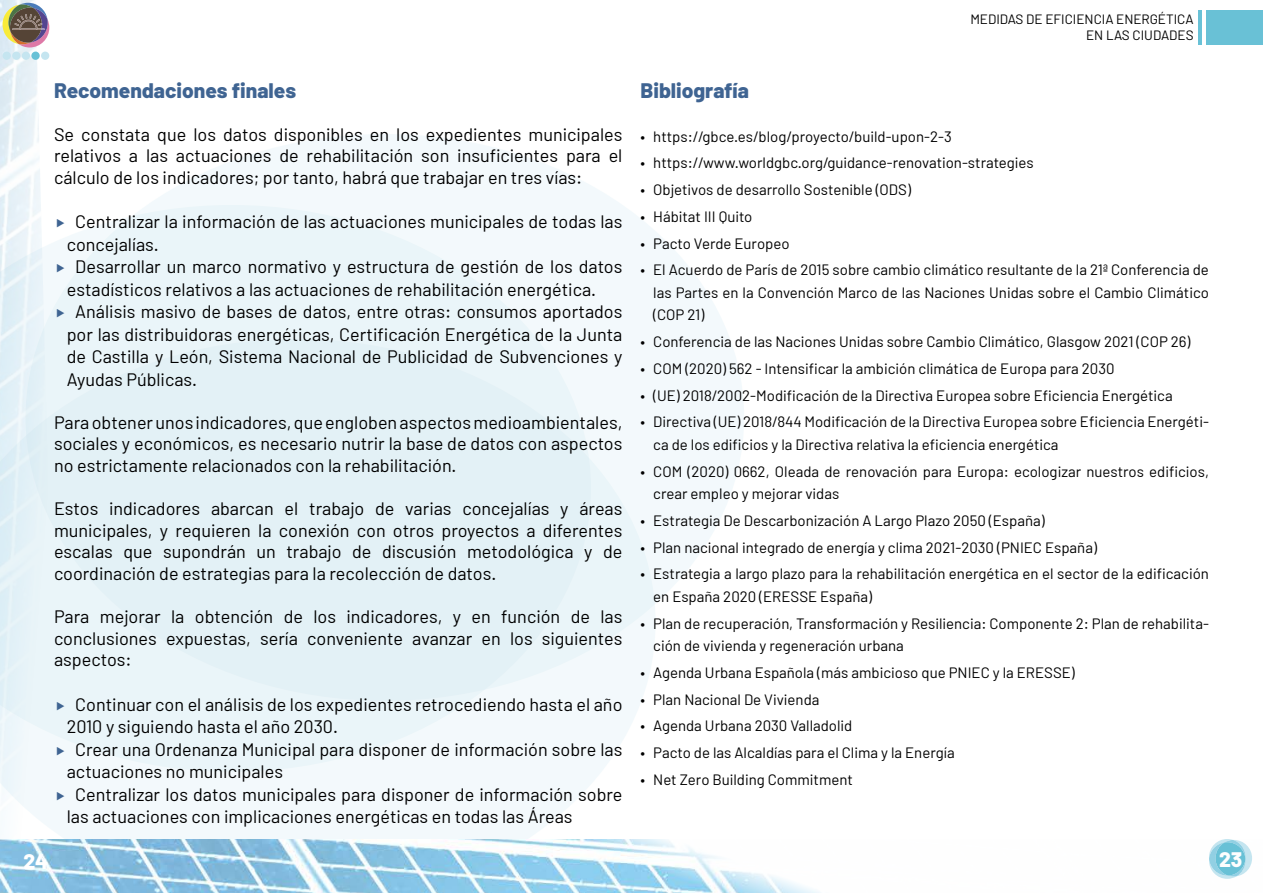
<style>
.page{position:relative;width:1263px;height:893px;background:#fff}
.page>*{position:absolute;margin:0;border:0;box-sizing:border-box;transform-origin:0 0}
.t1{font:800 21px "Barlow";color:#3f6492}
.t2{font:800 21px "Barlow";color:#fff}
.t3{font:18px/21.6px "Barlow";color:#000;text-align:justify}
.t4{font:15px/22.5px "Barlow";color:#000}
.t5{font:13.5px/16.2px "Barlow";color:#000;text-align:right}
</style>
<div class="page">
<img style="left:0;top:0;width:50px;height:205px">
<svg style="left:26px;top:134px;width:718px;height:468px;fill:#f3f9fc"></svg>
<svg style="left:0;top:339px;width:656px;height:501px;fill:#e3f1f6"></svg>
<div style="left:1206px;top:10px;width:57px;height:35px;background:#69c1d6"></div>
<hr style="left:1198px;top:10px;width:3px;height:35px;background:#69c1d6">
<svg style="left:3px;top:3px;width:46px;height:44px;background:#978a7c"></svg>
<div style="left:3px;top:52px;width:8px;height:8px;background:#c5e5f0;border-radius:50%"></div>
<div style="left:12px;top:52px;width:8px;height:8px;background:#c5e5f0;border-radius:50%"></div>
<div style="left:22px;top:52px;width:8px;height:8px;background:#c5e5f0;border-radius:50%"></div>
<div style="left:31px;top:52px;width:9px;height:8px;background:#68c1d6;border-radius:50%"></div>
<div style="left:41px;top:52px;width:8px;height:8px;background:#c5e5f0;border-radius:50%"></div>
<img style="left:0;top:840px;width:1252px;height:53px">
<svg style="left:57px;top:219px;width:7px;height:8px"></svg>
<svg style="left:57px;top:264px;width:7px;height:8px"></svg>
<svg style="left:57px;top:309px;width:7px;height:8px"></svg>
<svg style="left:57px;top:701px;width:7px;height:9px"></svg>
<svg style="left:57px;top:746px;width:7px;height:9px"></svg>
<svg style="left:57px;top:791px;width:7px;height:9px"></svg>
<p class="t1" style="left:54px;top:77px;width:244px">Recomendaciones finales</p>
<p class="t3" style="left:54px;top:123px;width:570px">Se constata que los datos disponibles en los expedientes municipales relativos a las actuaciones de rehabilitación son insuficientes para el cálculo de los indicadores; por tanto, habrá que trabajar en tres vías:</p>
<p class="t3" style="left:75px;top:210px;width:549px">Centralizar la información de las actuaciones municipales de todas las</p>
<p class="t3" style="left:67px;top:233px;width:94px">concejalías.</p>
<p class="t3" style="left:75px;top:255px;width:549px">Desarrollar un marco normativo y estructura de gestión de los datos</p>
<p class="t3" style="left:67px;top:278px;width:531px">estadísticos relativos a las actuaciones de rehabilitación energética.</p>
<p class="t3" style="left:75px;top:300px;width:549px">Análisis masivo de bases de datos, entre otras: consumos aportados</p>
<p class="t3" style="left:67px;top:323px;width:557px">por las distribuidoras energéticas, Certificación Energética de la Junta</p>
<p class="t3" style="left:67px;top:345px;width:557px">de Castilla y León, Sistema Nacional de Publicidad de Subvenciones y</p>
<p class="t3" style="left:67px;top:368px;width:132px">Ayudas Públicas.</p>
<p class="t3" style="left:54px;top:411px;width:570px">Para obtener unos indicadores, que engloben aspectos medioambientales, sociales y económicos, es necesario nutrir la base de datos con aspectos no estrictamente relacionados con la rehabilitación.</p>
<p class="t3" style="left:54px;top:497px;width:570px">Estos indicadores abarcan el trabajo de varias concejalías y áreas municipales, y requieren la conexión con otros proyectos a diferentes escalas que supondrán un trabajo de discusión metodológica y de coordinación de estrategias para la recolección de datos.</p>
<p class="t3" style="left:54px;top:605px;width:570px">Para mejorar la obtención de los indicadores, y en función de las conclusiones expuestas, sería conveniente avanzar en los siguientes aspectos:</p>
<p class="t3" style="left:75px;top:693px;width:549px">Continuar con el análisis de los expedientes retrocediendo hasta el año</p>
<p class="t3" style="left:67px;top:715px;width:273px">2010 y siguiendo hasta el año 2030.</p>
<p class="t3" style="left:75px;top:738px;width:549px">Crear una Ordenanza Municipal para disponer de información sobre las</p>
<p class="t3" style="left:67px;top:760px;width:218px">actuaciones no municipales</p>
<p class="t3" style="left:75px;top:783px;width:549px">Centralizar los datos municipales para disponer de información sobre</p>
<p class="t3" style="left:67px;top:805px;width:507px">las actuaciones con implicaciones energéticas en todas las Áreas</p>
<p class="t5" style="left:970px;top:11px;width:225px">MEDIDAS DE EFICIENCIA ENERGÉTICA<br>EN LAS CIUDADES</p>
<p class="t1" style="left:640px;top:77px;width:110px">Bibliografía</p>
<p class="t4" style="left:640px;top:125px;width:313px">• https://gbce.es/blog/proyecto/build-upon-2-3</p>
<p class="t4" style="left:640px;top:151px;width:395px">• https://www.worldgbc.org/guidance-renovation-strategies</p>
<p class="t4" style="left:640px;top:178px;width:272px">• Objetivos de desarrollo Sostenible (ODS)</p>
<p class="t4" style="left:640px;top:205px;width:113px">• Hábitat III Quito</p>
<p class="t4" style="left:640px;top:232px;width:151px">• Pacto Verde Europeo</p>
<p class="t4" style="left:653px;top:258px;width:557px;text-align:justify;text-indent:-13px">• El Acuerdo de París de 2015 sobre cambio climático resultante de la 21ª Conferencia de las Partes en la Convención Marco de las Naciones Unidas sobre el Cambio Climático (COP 21)</p>
<p class="t4" style="left:640px;top:330px;width:551px">• Conferencia de las Naciones Unidas sobre Cambio Climático, Glasgow 2021 (COP 26)</p>
<p class="t4" style="left:640px;top:357px;width:476px">• COM (2020) 562 - Intensificar la ambición climática de Europa para 2030</p>
<p class="t4" style="left:640px;top:384px;width:534px">• (UE) 2018/2002-Modificación de la Directiva Europea sobre Eficiencia Energética</p>
<p class="t4" style="left:653px;top:410px;width:557px;text-indent:-13px">• Directiva (UE) 2018/844 Modificación de la Directiva Europea sobre Eficiencia Energéti&shy;ca de los edificios y la Directiva relativa la eficiencia energética</p>
<p class="t4" style="left:653px;top:460px;width:557px;text-indent:-13px">• COM (2020) 0662, Oleada de renovación para Europa: ecologizar nuestros edificios, crear empleo y mejorar vidas</p>
<p class="t4" style="left:640px;top:509px;width:406px">• Estrategia De Descarbonización A Largo Plazo 2050 (España)</p>
<p class="t4" style="left:640px;top:536px;width:458px">• Plan nacional integrado de energía y clima 2021-2030 (PNIEC España)</p>
<p class="t4" style="left:653px;top:562px;width:557px;text-indent:-13px">• Estrategia a largo plazo para la rehabilitación energética en el sector de la edificación en España 2020 (ERESSE España)</p>
<p class="t4" style="left:653px;top:612px;width:557px;text-indent:-13px">• Plan de recuperación, Transformación y Resiliencia: Componente 2: Plan de rehabilita&shy;ción de vivienda y regeneración urbana</p>
<p class="t4" style="left:640px;top:661px;width:436px">• Agenda Urbana Española (más ambicioso que PNIEC y la ERESSE)</p>
<p class="t4" style="left:640px;top:688px;width:180px">• Plan Nacional De Vivienda</p>
<p class="t4" style="left:640px;top:714px;width:213px">• Agenda Urbana 2030 Valladolid</p>
<p class="t4" style="left:640px;top:741px;width:316px">• Pacto de las Alcaldías para el Clima y la Energía</p>
<p class="t4" style="left:640px;top:768px;width:214px">• Net Zero Building Commitment</p>
<p class="t2" style="left:23px;top:848px;width:27px">24</p>
<p class="t2" style="left:1219px;top:847px;width:25px">23</p>
</div>
